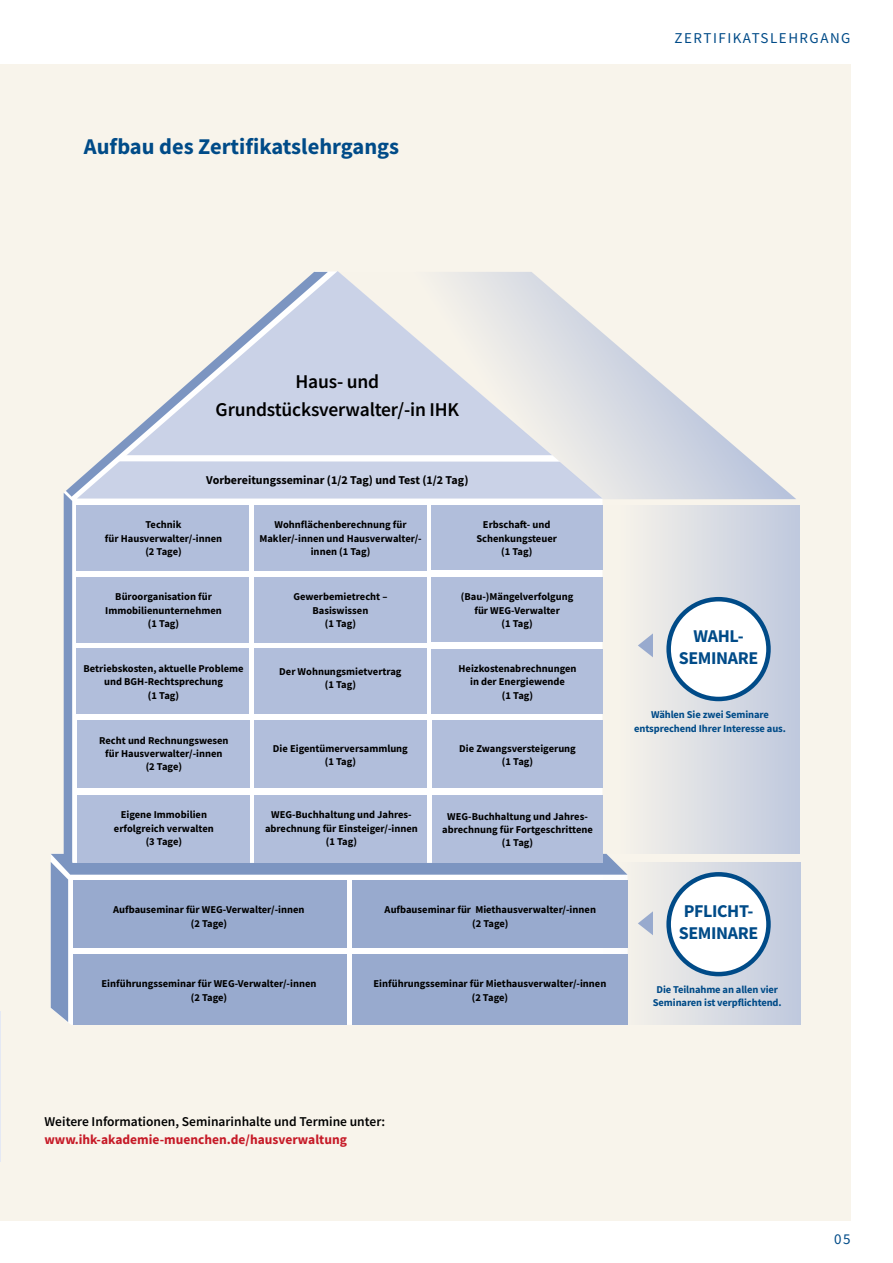
<style>
.page{position:relative;width:893px;height:1263px;background:#fff}
.page>*{position:absolute;margin:0;border:0;box-sizing:border-box;transform-origin:0 0}
.t1{font:700 22.5px "Source Sans Pro";color:#004b88}
.t2{font:600 19.5px/27.5px "Source Sans Pro";letter-spacing:-.01em;color:#000;text-align:center}
.t3{font:700 18px/22.5px "Source Sans Pro";letter-spacing:-.02em;color:#004b88;text-align:center}
.t4{font:15px "Source Sans Pro";letter-spacing:.1em;color:#004b88}
.t5{font:600 13.5px "Source Sans Pro";color:#000}
.t6{font:700 13.5px "Source Sans Pro";color:#c61a27}
.t7{font:700 12px "Source Sans Pro";color:#000}
.t8{font:700 10.5px/13.4px "Source Sans Pro";color:#000;text-align:center}
.t9{font:700 10.5px/13.5px "Source Sans Pro";letter-spacing:-.01em;color:#004b88;text-align:center}
</style>
<div class="page">
<div style="left:0;top:64px;width:850px;height:1156px;background:#f8f2e8"></div>
<div style="left:352px;top:954px;width:275px;height:71px;background:#98aace"></div>
<div style="left:73px;top:954px;width:274px;height:71px;background:#98aace"></div>
<svg style="left:649px;top:505px;width:151px;height:349px;background:#d3d8e2"></svg>
<svg style="left:627px;top:863px;width:174px;height:162px"></svg>
<div style="left:669px;top:599px;width:99px;height:100px;background:#fff;border-radius:50%"></div>
<div style="left:666px;top:597px;width:105px;height:104px;border:4px solid #004b88;border-radius:50%"></div>
<svg style="left:638px;top:633px;width:15px;height:24px"></svg>
<svg style="left:638px;top:911px;width:15px;height:24px"></svg>
<div style="left:669px;top:874px;width:99px;height:100px;background:#fff;border-radius:50%"></div>
<div style="left:666px;top:872px;width:105px;height:104px;border:4px solid #004b88;border-radius:50%"></div>
<hr style="left:0;top:1011px;width:1px;height:151px;background:#e4e8f4">
<svg style="left:50px;top:493px;width:581px;height:529px"></svg>
<div style="left:77px;top:649px;width:172px;height:65px;background:#b1bedb"></div>
<div style="left:254px;top:649px;width:172px;height:65px;background:#b1bedb"></div>
<div style="left:432px;top:649px;width:171px;height:65px;background:#b1bedb"></div>
<div style="left:432px;top:720px;width:171px;height:68px;background:#b1bedb"></div>
<div style="left:77px;top:720px;width:172px;height:68px;background:#b1bedb"></div>
<svg style="left:77px;top:271px;width:262px;height:227px;fill:#cad2e7"></svg>
<div style="left:254px;top:720px;width:173px;height:68px;background:#b1bedb"></div>
<svg style="left:338px;top:272px;width:458px;height:227px"></svg>
<svg style="left:117px;top:455px;width:443px;height:7px;background:#f9fafc"></svg>
<div style="left:77px;top:577px;width:172px;height:65px;background:#b1bedb"></div>
<div style="left:77px;top:505px;width:172px;height:65px;background:#b1bedb"></div>
<div style="left:254px;top:577px;width:172px;height:65px;background:#b1bedb"></div>
<div style="left:254px;top:505px;width:172px;height:65px;background:#b1bedb"></div>
<div style="left:432px;top:577px;width:171px;height:65px;background:#b1bedb"></div>
<div style="left:432px;top:505px;width:171px;height:65px;background:#b1bedb"></div>
<div style="left:432px;top:795px;width:171px;height:68px;background:#b1bedb"></div>
<div style="left:77px;top:795px;width:172px;height:68px;background:#b1bedb"></div>
<div style="left:254px;top:795px;width:173px;height:68px;background:#b1bedb"></div>
<h1 class="t1" style="left:84px;top:131px;width:317px">Aufbau des Zertifikatslehrgangs</h1>
<h3 class="t4" style="left:675px;top:28px;width:177px">ZERTIFIKATSLEHRGANG</h3>
<h2 class="t2" style="left:216px;top:368px;width:245px">Haus- und<br>Grundstücksverwalter/-in IHK</h2>
<p class="t7" style="left:206px;top:472px;width:264px">Vorbereitungsseminar (1/2 Tag) und Test (1/2 Tag)</p>
<p class="t8" style="left:105px;top:518px;width:119px">Technik<br>für Hausverwalter/-innen (2 Tage)</p>
<p class="t8" style="left:476px;top:518px;width:82px">Erbschaft- und<br>Schenkungsteuer (1 Tag)</p>
<p class="t8" style="left:259px;top:518px;width:164px">Wohnflächenberechnung für<br>Makler/-innen und Hausverwalter/- innen (1 Tag)</p>
<p class="t8" style="left:105px;top:590px;width:118px">Büroorganisation für<br>Immobilienunternehmen (1 Tag)</p>
<p class="t8" style="left:293px;top:590px;width:96px">Gewerbemietrecht –<br>Basiswissen<br>(1 Tag)</p>
<p class="t8" style="left:461px;top:590px;width:114px">(Bau-)Mängelverfolgung für WEG-Verwalter<br>(1 Tag)</p>
<p class="t8" style="left:84px;top:661px;width:161px">Betriebskosten, aktuelle Probleme und BGH-Rechtsprechung<br>(1 Tag)</p>
<p class="t8" style="left:99px;top:733px;width:131px">Recht und Rechnungswesen für Hausverwalter/-innen<br>(2 Tage)</p>
<p class="t8" style="left:273px;top:741px;width:136px">Die Eigentümerversammlung (1 Tag)</p>
<p class="t8" style="left:279px;top:664px;width:124px">Der Wohnungsmietvertrag (1 Tag)</p>
<p class="t8" style="left:459px;top:661px;width:119px">Heizkostenabrechnungen in der Energiewende<br>(1 Tag)</p>
<p class="t8" style="left:459px;top:741px;width:118px">Die Zwangsversteigerung (1 Tag)</p>
<p class="t8" style="left:114px;top:808px;width:101px">Eigene Immobilien erfolgreich verwalten (3 Tage)</p>
<p class="t8" style="left:265px;top:808px;width:154px">WEG-Buchhaltung und Jahres&shy;abrechnung für Einsteiger/-innen (1 Tag)</p>
<p class="t8" style="left:442px;top:809px;width:152px">WEG-Buchhaltung und Jahres&shy;abrechnung für Fortgeschrittene (1 Tag)</p>
<p class="t8" style="left:113px;top:903px;width:193px">Aufbauseminar für WEG-Verwalter/-innen (2 Tage)</p>
<p class="t8" style="left:101px;top:977px;width:216px">Einführungsseminar für WEG-Verwalter/-innen (2 Tage)</p>
<p class="t8" style="left:385px;top:903px;width:213px">Aufbauseminar für Miethausverwalter/-innen (2 Tage)</p>
<p class="t8" style="left:373px;top:977px;width:234px">Einführungsseminar für Miethausverwalter/-innen (2 Tage)</p>
<h3 class="t3" style="left:679px;top:624px;width:81px">WAHL-<br>SEMINARE</h3>
<p class="t9" style="left:634px;top:708px;width:153px">Wählen Sie zwei Seminare entsprechend Ihrer Interesse aus.</p>
<h3 class="t3" style="left:679px;top:899px;width:81px;text-align:left">PFLICHT-<br>SEMINARE</h3>
<p class="t9" style="left:653px;top:982px;width:130px">Die Teilnahme an allen vier<br>Seminaren ist verpflichtend.</p>
<p class="t5" style="left:45px;top:1112px;width:342px">Weitere Informationen, Seminarinhalte und Termine unter:</p>
<p class="t6" style="left:45px;top:1130px;width:304px">www.ihk-akademie-muenchen.de/hausverwaltung</p>
<h3 class="t4" style="left:834px;top:1230px;width:18px">05</h3>
</div>
